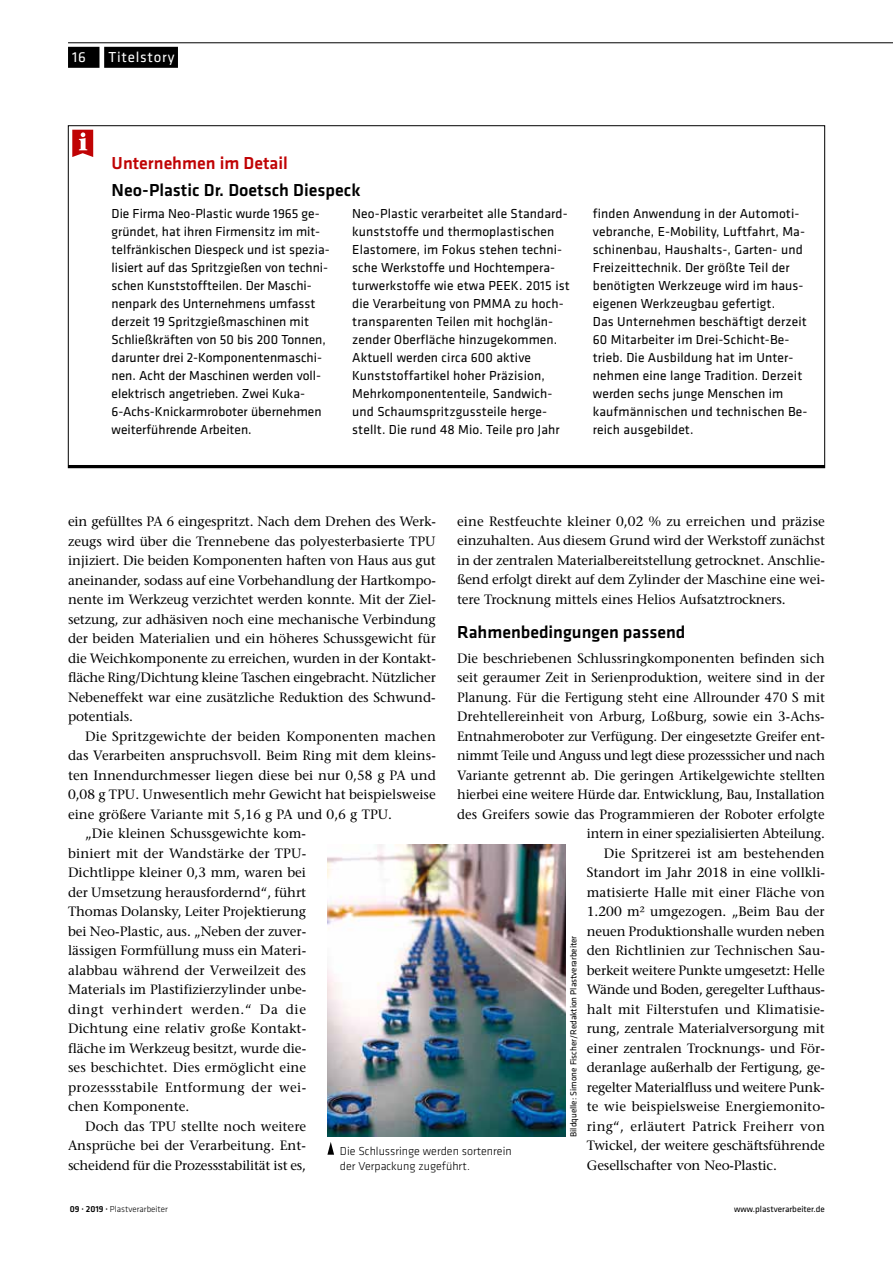
<style>
.page{position:relative;width:893px;height:1263px;background:#fff}
.page>*{position:absolute;margin:0;border:0;box-sizing:border-box;transform-origin:0 0}
.t1{font:500 18px "Klavika Basic";color:#000}
.t2{font:500 18px "Klavika Basic";color:#c00304}
.t3{font:15px "Klavika Basic";letter-spacing:.05em;color:#fff}
.t4{font:500 13.5px/19.5px "Stone Serif Std";color:#000;text-align:justify}
.t5{font:13.5px/18px "Klavika Basic";letter-spacing:.01em;color:#000}
.t6{font:500 13.5px "Stone Serif Std";letter-spacing:-.02em;color:#000}
.t7{font:500 13.5px "Stone Serif Std";letter-spacing:.025em;color:#000}
.t8{font:500 13.5px "Stone Serif Std";letter-spacing:.04em;color:#000}
.t9{font:300 12px/15px "Klavika Basic";color:#000}
.t10{font:9px "Klavika Basic";color:#000}
.t11{font:300 9px "Klavika Basic";color:#000}
.s1{font-weight:500}
</style>
<div class="page">
<div style="left:104px;top:47px;width:74px;height:21px;background:#000"></div>
<div style="left:68px;top:47px;width:31px;height:21px;background:#000"></div>
<hr style="left:68px;top:43px;width:825px;height:1px;background:#000">
<img style="left:327px;top:845px;width:239px;height:292px">
<hr style="left:68px;top:465px;width:757px;height:3px;background:#000">
<svg style="left:72px;top:130px;width:21px;height:27px"></svg>
<svg style="left:327px;top:1142px;width:7px;height:13px"></svg>
<p class="t3" style="left:72px;top:47px;width:15px">16</p>
<p class="t3" style="left:108px;top:47px;width:68px">Titelstory</p>
<h1 class="t2" style="left:112px;top:151px;width:178px">Unternehmen im Detail</h1>
<h1 class="t1" style="left:112px;top:178px;width:250px">Neo-Plastic Dr. Doetsch Diespeck</h1>
<p class="t5" style="left:112px;top:205px;width:220px">Die Firma Neo-Plastic wurde 1965 ge&shy;gründet, hat ihren Firmensitz im mit&shy;telfränkischen Diespeck und ist spezia&shy;lisiert auf das Spritzgießen von techni&shy;schen Kunststoffteilen. Der Maschi&shy;nenpark des Unternehmens umfasst derzeit 19 Spritzgießmaschinen mit Schließkräften von 50 bis 200 Tonnen, darunter drei 2-Komponentenmaschi&shy;nen. Acht der Maschinen werden voll&shy;elektrisch angetrieben. Zwei Kuka-6-Achs-Knickarmroboter übernehmen weiterführende Arbeiten.</p>
<p class="t5" style="left:352px;top:204px;width:219px">Neo-Plastic verarbeitet alle Standard&shy;kunststoffe und thermoplastischen Elastomere, im Fokus stehen techni&shy;sche Werkstoffe und Hochtempera&shy;turwerkstoffe wie etwa PEEK. 2015 ist die Verarbeitung von PMMA zu hoch&shy;transparenten Teilen mit hochglän&shy;zender Oberfläche hinzugekommen.<br>Aktuell werden circa 600 aktive Kunststoffartikel hoher Präzision, Mehrkomponententeile, Sandwich&shy;und Schaumspritzgussteile herge&shy;stellt. Die rund 48 Mio. Teile pro Jahr</p>
<p class="t5" style="left:593px;top:204px;width:216px">finden Anwendung in der Automoti&shy;vebranche, E-Mobility, Luftfahrt, Ma&shy;schinenbau, Haushalts-, Garten- und Freizeittechnik. Der größte Teil der benötigten Werkzeuge wird im haus&shy;eigenen Werkzeugbau gefertigt.<br>Das Unternehmen beschäftigt derzeit 60 Mitarbeiter im Drei-Schicht-Be&shy;trieb. Die Ausbildung hat im Unter&shy;nehmen eine lange Tradition. Derzeit werden sechs junge Menschen im kaufmännischen und technischen Be&shy;reich ausgebildet.</p>
<p class="t4" style="left:457px;top:511px;width:369px">eine Restfeuchte kleiner 0,02 % zu erreichen und präzise einzuhalten. Aus diesem Grund wird der Werkstoff zunächst in der zentralen Materialbereitstellung getrocknet. Anschlie&shy;ßend erfolgt direkt auf dem Zylinder der Maschine eine wei&shy;tere Trocknung mittels eines Helios Aufsatztrockners.</p>
<h1 class="t1" style="left:457px;top:620px;width:230px">Rahmenbedingungen passend</h1>
<p class="t4" style="left:457px;top:648px;width:369px">Die beschriebenen Schlussringkomponenten befinden sich</p>
<p class="t4" style="left:457px;top:668px;width:369px">seit geraumer Zeit in Serienproduktion, weitere sind in der</p>
<p class="t4" style="left:457px;top:687px;width:369px">Planung. Für die Fertigung steht eine Allrounder 470 S mit</p>
<p class="t4" style="left:457px;top:707px;width:369px">Drehtellereinheit von Arburg, Loßburg, sowie ein 3-Achs-</p>
<p class="t4" style="left:457px;top:726px;width:369px">Entnahmeroboter zur Verfügung. Der eingesetzte Greifer ent-</p>
<p class="t6" style="left:457px;top:747px;width:369px">nimmt Teile und Anguss und legt diese prozesssicher und nach</p>
<p class="t4" style="left:457px;top:765px;width:369px">Variante getrennt ab. Die geringen Artikelgewichte stellten</p>
<p class="t4" style="left:457px;top:785px;width:369px">hierbei eine weitere Hürde dar. Entwicklung, Bau, Installation</p>
<p class="t4" style="left:457px;top:804px;width:369px">des Greifers sowie das Programmieren der Roboter erfolgte</p>
<p class="t4" style="left:587px;top:824px;width:240px">intern in einer spezialisierten Abteilung.</p>
<p class="t4" style="left:604px;top:843px;width:222px">Die Spritzerei ist am bestehenden</p>
<p class="t4" style="left:587px;top:863px;width:240px">Standort im Jahr 2018 in eine vollkli-</p>
<p class="t4" style="left:587px;top:882px;width:240px">matisierte Halle mit einer Fläche von</p>
<p class="t4" style="left:587px;top:902px;width:239px">1.200 m² umgezogen. „Beim Bau der</p>
<p class="t4" style="left:587px;top:921px;width:240px">neuen Produktionshalle wurden neben</p>
<p class="t4" style="left:587px;top:941px;width:240px">den Richtlinien zur Technischen Sau-</p>
<p class="t4" style="left:587px;top:960px;width:240px">berkeit weitere Punkte umgesetzt: Helle</p>
<p class="t6" style="left:587px;top:981px;width:240px">Wände und Boden, geregelter Lufthaus-</p>
<p class="t4" style="left:587px;top:999px;width:239px">halt mit Filterstufen und Klimatisie-</p>
<p class="t4" style="left:587px;top:1019px;width:240px">rung, zentrale Materialversorgung mit</p>
<p class="t4" style="left:587px;top:1038px;width:240px">einer zentralen Trocknungs- und För-</p>
<p class="t4" style="left:587px;top:1058px;width:240px">deranlage außerhalb der Fertigung, ge-</p>
<p class="t6" style="left:587px;top:1079px;width:239px">regelter Materialfluss und weitere Punk-</p>
<p class="t4" style="left:587px;top:1097px;width:240px">te wie beispielsweise Energiemonito-</p>
<p class="t4" style="left:587px;top:1116px;width:240px">ring“, erläutert Patrick Freiherr von</p>
<p class="t4" style="left:587px;top:1136px;width:240px">Twickel, der weitere geschäftsführende</p>
<p class="t4" style="left:587px;top:1155px;width:192px">Gesellschafter von Neo-Plastic.</p>
<p class="t4" style="left:68px;top:512px;width:369px">ein gefülltes PA 6 eingespritzt. Nach dem Drehen des Werk&shy;zeugs wird über die Trennebene das polyesterbasierte TPU injiziert. Die beiden Komponenten haften von Haus aus gut aneinander, sodass auf eine Vorbehandlung der Hartkompo&shy;nente im Werkzeug verzichtet werden konnte. Mit der Ziel&shy;setzung, zur adhäsiven noch eine mechanische Verbindung der beiden Materialien und ein höheres Schussgewicht für die Weichkomponente zu erreichen, wurden in der Kontakt&shy;fläche Ring/Dichtung kleine Taschen eingebracht. Nützlicher Nebeneffekt war eine zusätzliche Reduktion des Schwund&shy;potentials.</p>
<p class="t4" style="left:85px;top:726px;width:352px">Die Spritzgewichte der beiden Komponenten machen</p>
<p class="t4" style="left:68px;top:746px;width:369px">das Verarbeiten anspruchsvoll. Beim Ring mit dem kleins-</p>
<p class="t4" style="left:68px;top:765px;width:369px">ten Innendurchmesser liegen diese bei nur 0,58 g PA und</p>
<p class="t4" style="left:68px;top:785px;width:369px">0,08 g TPU. Unwesentlich mehr Gewicht hat beispielsweise</p>
<p class="t4" style="left:68px;top:804px;width:326px">eine größere Variante mit 5,16 g PA und 0,6 g TPU.</p>
<p class="t4" style="left:85px;top:824px;width:223px">„Die kleinen Schussgewichte kom-</p>
<p class="t4" style="left:68px;top:843px;width:240px">biniert mit der Wandstärke der TPU-</p>
<p class="t4" style="left:68px;top:863px;width:240px">Dichtlippe kleiner 0,3 mm, waren bei</p>
<p class="t4" style="left:68px;top:882px;width:240px">der Umsetzung herausfordernd“, führt</p>
<p class="t4" style="left:68px;top:902px;width:240px">Thomas Dolansky, Leiter Projektierung</p>
<p class="t4" style="left:68px;top:921px;width:240px">bei Neo-Plastic, aus. „Neben der zuver-</p>
<p class="t4" style="left:68px;top:941px;width:240px">lässigen Formfüllung muss ein Materi-</p>
<p class="t4" style="left:68px;top:960px;width:240px">alabbau während der Verweilzeit des</p>
<p class="t4" style="left:68px;top:980px;width:240px">Materials im Plastifizierzylinder unbe-</p>
<p class="t8" style="left:68px;top:1001px;width:240px">dingt verhindert werden.“ Da die</p>
<p class="t4" style="left:68px;top:1018px;width:240px">Dichtung eine relativ große Kontakt-</p>
<p class="t4" style="left:68px;top:1038px;width:240px">fläche im Werkzeug besitzt, wurde die-</p>
<p class="t4" style="left:68px;top:1057px;width:240px">ses beschichtet. Dies ermöglicht eine</p>
<p class="t7" style="left:68px;top:1079px;width:240px">prozessstabile Entformung der wei-</p>
<p class="t4" style="left:68px;top:1096px;width:123px">chen Komponente.</p>
<p class="t4" style="left:85px;top:1116px;width:223px">Doch das TPU stellte noch weitere</p>
<p class="t4" style="left:68px;top:1135px;width:239px">Ansprüche bei der Verarbeitung. Ent-</p>
<p class="t4" style="left:68px;top:1155px;width:240px">scheidend für die Prozessstabilität ist es,</p>
<p class="t10" style="left:567px;top:1137px;width:203px;rotate:-90deg">Bildquelle: Simone Fischer/Redaktion Plastverarbeiter</p>
<p class="t9" style="left:340px;top:1143px;width:173px">Die Schlussringe werden sortenrein der Verpackung zugeführt.</p>
<p class="t11" style="left:70px;top:1203px;width:100px"><span class="s1">09 · 2019 ·</span> Plastverarbeiter</p>
<p class="t10" style="left:734px;top:1203px;width:92px">www.plastverarbeiter.de</p>
</div>
